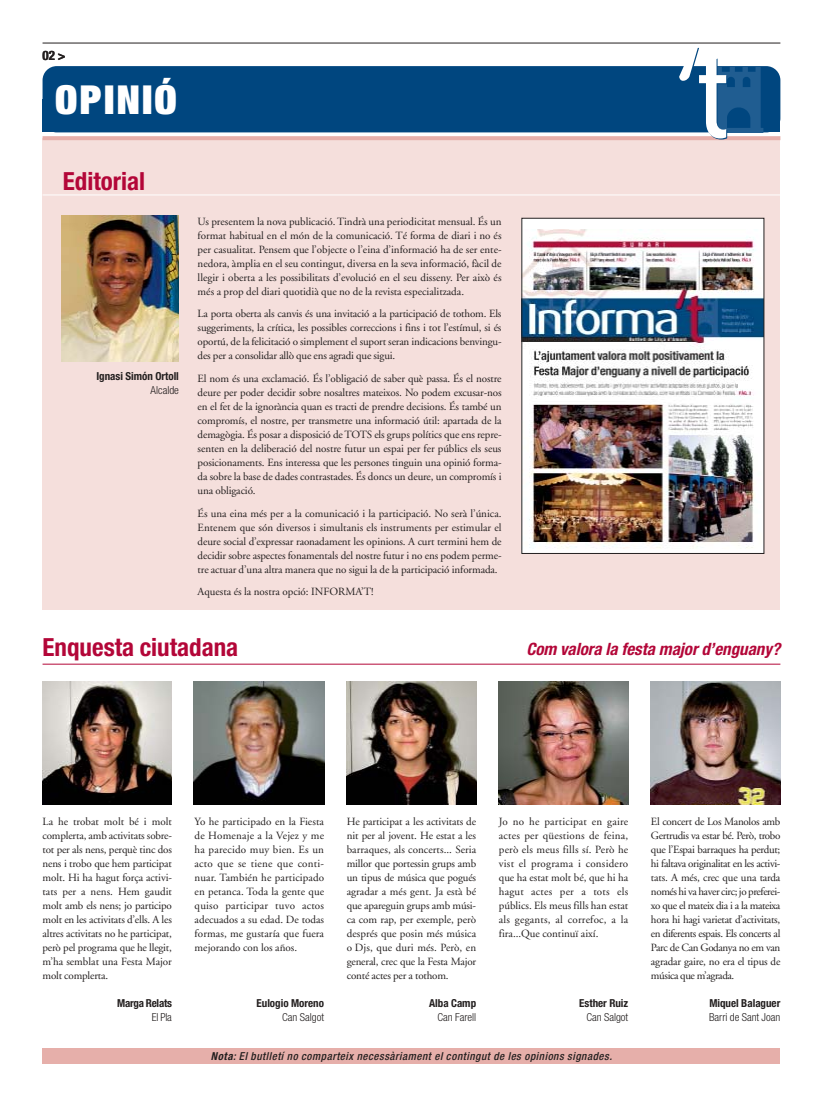
<style>
.page{position:relative;width:823px;height:1106px;background:#fff}
.page>*{position:absolute;margin:0;border:0;box-sizing:border-box;transform-origin:0 0}
.t1{font:500 114.9px "Dax Wide";color:#fff;scale:.74 1}
.t2{font:900 expanded 40px "Helvetica Neue";letter-spacing:.05em;color:#fff}
.t3{font:700 condensed 25px "Helvetica Neue";color:#b30638}
.t4{font:italic 700 condensed 17px "Helvetica Neue";color:#b30638}
.t5{font:700 condensed 13px "Helvetica Neue";color:#231f1f}
.t6{font:11px/14px "Adobe Garamond";letter-spacing:-.01em;color:#231f1f;text-align:justify}
.t7{font:italic 500 condensed 11px "Helvetica Neue";letter-spacing:.05em;color:#231f1f}
.t8{font:700 condensed 11px "Helvetica Neue";color:#231f1f}
.t9{font:300 condensed 11px "Helvetica Neue";color:#231f1f}
.t10{font:700 condensed 11px "Helvetica Neue";letter-spacing:-.025em;color:#231f1f}
.s1{font-weight:700}
</style>
<div class="page">
<hr style="left:42px;top:43px;width:738px;height:1px;background:#231f1f">
<div style="left:42px;top:138px;width:738px;height:471px;background:#f5dfdc"></div>
<hr style="left:42px;top:195px;width:738px;height:1px;background:#fff">
<div style="left:42px;top:66px;width:738px;height:66px;background:#00467f;border-radius:14px"></div>
<div style="left:42px;top:99px;width:738px;height:33px;background:#00467f"></div>
<img style="left:713px;top:66px;width:57px;height:66px">
<svg style="left:42px;top:136px;width:738px;height:4px;background:#e7b2ad"></svg>
<img style="left:42px;top:681px;width:130px;height:123px">
<img style="left:194px;top:681px;width:130px;height:123px">
<img style="left:346px;top:681px;width:130px;height:123px">
<img style="left:498px;top:681px;width:130px;height:123px">
<img style="left:650px;top:681px;width:130px;height:123px">
<hr style="left:42px;top:664px;width:738px;height:1px;background:#b30638">
<div style="left:521px;top:218px;width:242px;height:335px;background:#fff"></div>
<img style="left:523px;top:229px;width:238px;height:320px">
<img style="left:62px;top:216px;width:117px;height:146px">
<div style="left:42px;top:1048px;width:738px;height:15px;background:#e6afaa"></div>
<p class="t5" style="left:42px;top:50px;width:25px">02&gt;</p>
<h2 class="t2" style="left:55px;top:86px;width:123px">OPINIÓ</h2>
<h3 class="t3" style="left:63px;top:172px;width:84px">Editorial</h3>
<p class="t8" style="left:96px;top:372px;width:84px">Ignasi Simón Ortoll</p>
<p class="t9" style="left:150px;top:386px;width:30px">Alcalde</p>
<p class="t6" style="left:197px;top:215px;width:305px">Us presentem la nova publicació. Tindrà una periodicitat mensual. És un format habitual en el món de la comunicació. Té forma de diari i no és per casualitat. Pensem que l’objecte o l’eina d’informació ha de ser ente&shy;nedora, àmplia en el seu contingut, diversa en la seva informació, fàcil de llegir i oberta a les possibilitats d’evolució en el seu disseny. Per això és més a prop del diari quotidià que no de la revista especialitzada.</p>
<p class="t6" style="left:197px;top:308px;width:305px">La porta oberta als canvis és una invitació a la participació de tothom. Els suggeriments, la crítica, les possibles correccions i fins i tot l’estímul, si és oportú, de la felicitació o simplement el suport seran indicacions benvingu&shy;des per a consolidar allò que ens agradi que sigui.</p>
<p class="t6" style="left:197px;top:372px;width:305px">El nom és una exclamació. És l’obligació de saber què passa. És el nostre deure per poder decidir sobre nosaltres mateixos. No podem excusar-nos en el fet de la ignorància quan es tracti de prendre decisions. És també un compromís, el nostre, per transmetre una informació útil: apartada de la demagògia. És posar a disposició de TOTS els grups polítics que ens repre&shy;senten en la deliberació del nostre futur un espai per fer públics els seus posicionaments. Ens interessa que les persones tinguin una opinió forma&shy;da sobre la base de dades contrastades. És doncs un deure, un compromís i una obligació.</p>
<p class="t6" style="left:197px;top:507px;width:305px">És una eina més per a la comunicació i la participació. No serà l’única.<br>Entenem que són diversos i simultanis els instruments per estimular el deure social d’expressar raonadament les opinions. A curt termini hem de decidir sobre aspectes fonamentals del nostre futur i no ens podem perme&shy;tre actuar d’una altra manera que no sigui la de la participació informada.</p>
<p class="t6" style="left:197px;top:585px;width:177px">Aquesta és la nostra opció: INFORMA’T!</p>
<h1 class="t1" style="left:674px;top:48px;width:75px">‘t</h1>
<h3 class="t3" style="left:42px;top:638px;width:197px">Enquesta ciutadana</h3>
<h3 class="t4" style="left:526px;top:642px;width:258px">Com valora la festa majord’enguany?</h3>
<p class="t6" style="left:42px;top:815px;width:131px">La he trobat molt bé i molt complerta, amb activitats sobre&shy;tot per als nens, perquè tinc dos nens i trobo que hem participat molt. Hi ha hagut força activi&shy;tats per a nens. Hem gaudit molt amb els nens; jo participo molt en les activitats d’ells. A les altres activitats no he participat, però pel programa que he llegit, m’ha semblat una Festa Major molt complerta.</p>
<p class="t10" style="left:117px;top:999px;width:56px">Marga Relats</p>
<p class="t9" style="left:152px;top:1013px;width:21px">El Pla</p>
<p class="t6" style="left:194px;top:815px;width:131px">Yo he participado en la Fiesta de Homenaje a la Vejez y me ha parecido muy bien. Es un acto que se tiene que conti&shy;nuar. También he participado en petanca. Toda la gente que quiso participar tuvo actos adecuados a su edad. De todas formas, me gustaría que fuera mejorando con los años.</p>
<p class="t8" style="left:256px;top:999px;width:69px">Eulogio Moreno</p>
<p class="t9" style="left:282px;top:1013px;width:43px">Can Salgot</p>
<p class="t6" style="left:346px;top:815px;width:131px">He participat a les activitats de nit per al jovent. He estat a les barraques, als concerts... Seria millor que portessin grups amb un tipus de música que pogués agradar a més gent. Ja està bé que apareguin grups amb músi&shy;ca com rap, per exemple, però després que posin més música o Djs, que duri més. Però, en general, crec que la Festa Major conté actes per a tothom.</p>
<p class="t8" style="left:429px;top:999px;width:48px">Alba Camp</p>
<p class="t9" style="left:437px;top:1013px;width:40px">Can Farell</p>
<p class="t6" style="left:498px;top:815px;width:131px">Jo no he participat en gaire actes per qüestions de feina, però els meus fills sí. Però he vist el programa i considero que ha estat molt bé, que hi ha hagut actes per a tots els públics. Els meus fills han estat als gegants, al correfoc, a la fira...Que continuï així.</p>
<p class="t8" style="left:579px;top:999px;width:50px">Esther Ruiz</p>
<p class="t9" style="left:586px;top:1013px;width:43px">Can Salgot</p>
<p class="t7" style="left:211px;top:1052px;width:404px"><span class="s1">Nota</span>: El butlletí no comparteix necessàriament el contingut de les opinions signades.</p>
<p class="t6" style="left:650px;top:815px;width:131px">El concert de Los Manolos amb Gertrudis va estar bé. Però, trobo que l’Espai barraques ha perdut; hi faltava originalitat en les activi&shy;tats. A més, crec que una tarda només hi va haver circ; jo preferei&shy;xo que el mateix dia i a la mateixa hora hi hagi varietat d’activitats, en diferents espais. Els concerts al Parc de Can Godanya no em van agradar gaire, no era el tipus de música que m’agrada.</p>
<p class="t8" style="left:709px;top:999px;width:72px">Miquel Balaguer</p>
<p class="t9" style="left:708px;top:1013px;width:73px">Barri de Sant Joan</p>
</div>
